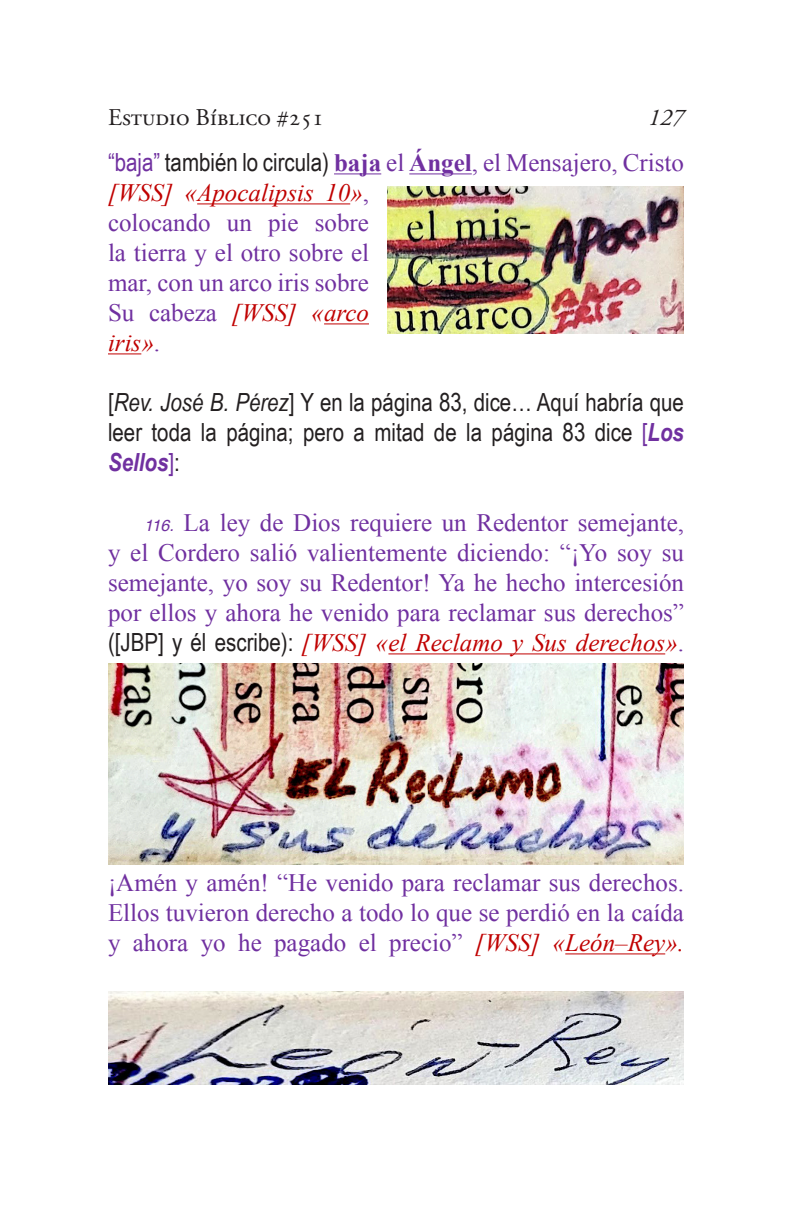
<style>
.page{position:relative;width:792px;height:1224px;background:#fff}
.page>*{position:absolute;margin:0;border:0;box-sizing:border-box;transform-origin:0 0}
.t1{font:25px/30px "Times New Roman";color:#7030a0;text-align:justify}
.t2{font:25px/30px "Arial Narrow";color:#231f20;text-align:justify}
.t3{font:24px "Adobe Garamond Pro";color:#231f20}
.t4{font:italic 24px "Adobe Garamond Pro";color:#231f20}
.s1{font-family:"Arial Narrow"}
.s2{font-family:"Arial Narrow";color:#231f20}
.s3{font-weight:700}
.s4{font-style:italic;color:#c00000}
.s5{font-style:italic}
.s6{color:#7030a0}
.s7{font-weight:700;font-style:italic;color:#7030a0}
.s8{font-family:"Helvetica";font-style:italic;font-size:16px}
</style>
<div class="page">
<hr style="left:334px;top:174px;width:47px;height:1px;background:#7030a0">
<hr style="left:409px;top:174px;width:63px;height:1px;background:#7030a0">
<hr style="left:197px;top:204px;width:153px;height:1px;background:#c00000">
<hr style="left:324px;top:324px;width:45px;height:1px;background:#c00000">
<hr style="left:108px;top:354px;width:33px;height:1px;background:#c00000">
<hr style="left:388px;top:654px;width:277px;height:1px;background:#c00000">
<hr style="left:565px;top:954px;width:100px;height:1px;background:#c00000">
<img style="left:387px;top:187px;width:297px;height:146px">
<img style="left:108px;top:663px;width:576px;height:201px">
<img style="left:108px;top:992px;width:576px;height:93px">
<p class="t3" style="left:108px;top:103px;width:218px">Estudio Bíblico #251</p>
<p class="t4" style="left:648px;top:103px;width:37px">127</p>
<p class="t1" style="left:108px;top:147px;width:578px;text-align:left"><span class="s1">“baja”</span> <span class="s2">también lo circula)</span> <span class="s3">baja</span> el <span class="s3">Ángel</span>, el Mensajero, Cristo <span class="s4">[WSS] «Apocalipsis 10»</span>,<br>colocando un pie sobre<br>la tierra y el otro sobre el<br>mar, con un arco iris sobre<br>Su cabeza <span class="s4">[WSS] «arco<br>iris»</span>.</p>
<p class="t2" style="left:108px;top:386px;width:577px">[<span class="s5">Rev. José B. Pérez</span>] Y en la página 83, dice… Aquí habría que leer toda la página; pero a mitad de la página 83 dice <span class="s6">[</span><span class="s7">Los Sellos</span><span class="s6">]</span>:</p>
<p class="t1" style="left:108px;top:507px;width:578px;text-indent:36px"><span class="s8">116.</span> La ley de Dios requiere un Redentor semejante, y el Cordero salió valientemente diciendo: “¡Yo soy su semejante, yo soy su Redentor! Ya he hecho intercesión por ellos y ahora he venido para reclamar sus derechos” <span class="s2">([JBP] y él escribe):</span> <span class="s4">[WSS] «el Reclamo y Sus derechos»</span>.</p>
<p class="t1" style="left:108px;top:867px;width:578px">¡Amén y amén! “He venido para reclamar sus derechos.<br>Ellos tuvieron derecho a todo lo que se perdió en la caída y ahora yo he pagado el precio” <span class="s4">[WSS] «León–Rey».</span></p>
</div>
